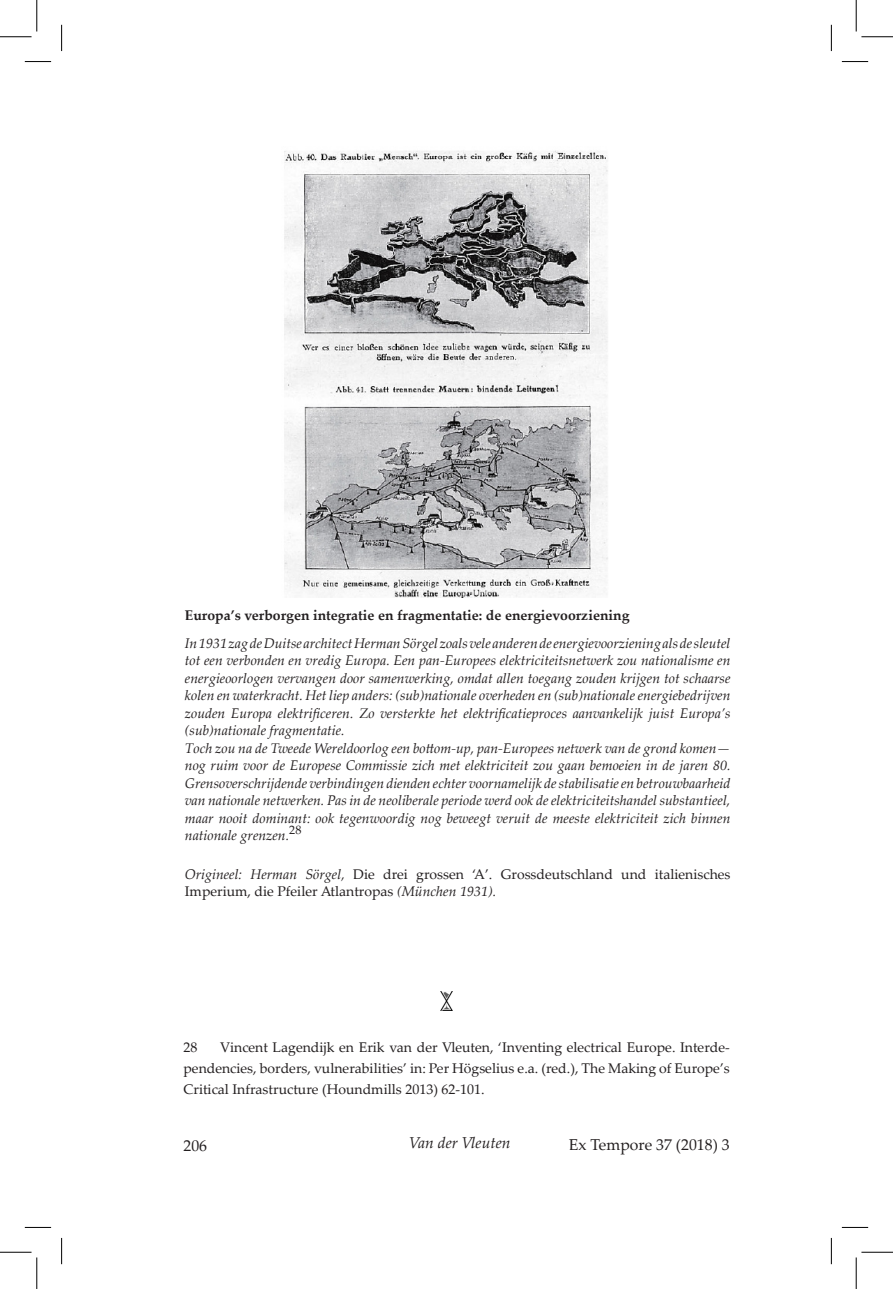
<style>
.page{position:relative;width:893px;height:1289px;background:#fff}
.page>*{position:absolute;margin:0;border:0;box-sizing:border-box;transform-origin:0 0}
.t1{font:15.75px "Palatino Linotype";color:#231f20}
.t2{font:italic 15.75px "Palatino Linotype";color:#231f20}
.Onderschrift_afbeeld{font:italic 14px/17.5px "Palatino Linotype";color:#231f20;text-align:justify}
.Voetnoot_tekst{font:14px/21px "Palatino Linotype";color:#231f20;text-align:justify}
.Onderschrift_afbeeld-2{font:14px/17.5px "Palatino Linotype";color:#231f20}
.Tussenkop_primair{font:700 14px "Palatino Linotype";color:#231f20}
.Onderschrift_afbeeld-3{font:12.25px "Palatino Linotype";color:#231f20}
.s1{font-style:italic}
</style>
<div class="page">
<img style="left:284px;top:150px;width:323px;height:447px">
<img style="left:440px;top:991px;width:12px;height:19px">
<svg style="left:25px;top:61px;width:26px;height:1px"></svg>
<svg style="left:841px;top:61px;width:26px;height:1px"></svg>
<svg style="left:25px;top:1227px;width:26px;height:1px"></svg>
<svg style="left:841px;top:1227px;width:26px;height:1px"></svg>
<svg style="left:61px;top:25px;width:1px;height:26px"></svg>
<svg style="left:61px;top:1238px;width:1px;height:26px"></svg>
<svg style="left:830px;top:25px;width:1px;height:26px"></svg>
<svg style="left:830px;top:1238px;width:1px;height:26px"></svg>
<hr style="left:0;top:36px;width:32px;height:1px;background:#000">
<hr style="left:861px;top:36px;width:31px;height:1px;background:#000">
<hr style="left:0;top:1252px;width:32px;height:1px;background:#000">
<hr style="left:861px;top:1252px;width:31px;height:1px;background:#000">
<hr style="left:36px;top:0;width:1px;height:31px;background:#000">
<hr style="left:36px;top:1257px;width:1px;height:32px;background:#000">
<hr style="left:855px;top:0;width:1px;height:31px;background:#000">
<hr style="left:855px;top:1257px;width:1px;height:32px;background:#000">
<p class="Tussenkop_primair" style="left:185px;top:605px;width:446px">Europa’s verborgen integratie en fragmentatie: de energievoorziening</p>
<p class="Onderschrift_afbeeld" style="left:185px;top:634px;width:547px">In 1931 zag de Duitse architect Herman Sörgel zoals vele anderen de energievoorziening als de sleutel tot een verbonden en vredig Europa. Een pan-Europees elektriciteitsnetwerk zou nationalisme en energieoorlogen vervangen door samenwerking, omdat allen toegang zouden krijgen tot schaarse kolen en waterkracht. Het liep anders: (sub)nationale overheden en (sub)nationale energiebedrijven zouden Europa elektrificeren. Zo versterkte het elektrificatieproces aanvankelijk juist Europa’s (sub)nationale fragmentatie.</p>
<p class="Onderschrift_afbeeld" style="left:185px;top:739px;width:547px">Toch zou na de Tweede Wereldoorlog een bottom-up, pan-Europees netwerk van de grond komen— nog ruim voor de Europese Commissie zich met elektriciteit zou gaan bemoeien in de jaren 80.<br>Grensoverschrijdende verbindingen dienden echter voornamelijk de stabilisatie en betrouwbaarheid van nationale netwerken. Pas in de neoliberale periode werd ook de elektriciteitshandel substantieel, maar nooit dominant: ook tegenwoordig nog beweegt veruit de meeste elektriciteit zich binnen nationale grenzen.</p>
<p class="Onderschrift_afbeeld-3" style="left:289px;top:821px;width:14px">28</p>
<p class="Onderschrift_afbeeld-2" style="left:185px;top:865px;width:547px"><span class="s1">Origineel: Herman Sörgel,</span> Die drei grossen ‘A’. Grossdeutschland und italienisches<br>Imperium, die Pfeiler Atlantropas <span class="s1">(München 1931).</span></p>
<p class="Voetnoot_tekst" style="left:183px;top:1036px;width:547px;text-indent:37px">Vincent Lagendijk en Erik van der Vleuten, ‘Inventing electrical Europe. Interde&shy;pendencies, borders, vulnerabilities’ in: Per Högselius e.a. (red.), The Making of Europe’s Critical Infrastructure (Houndmills 2013) 62-101.</p>
<p class="Voetnoot_tekst" style="left:183px;top:1036px;width:15px">28</p>
<p class="t1" style="left:183px;top:1134px;width:25px">206</p>
<p class="t2" style="left:409px;top:1132px;width:103px">Van der Vleuten</p>
<p class="t1" style="left:568px;top:1134px;width:162px">Ex Tempore 37 (2018) 3</p>
</div>
